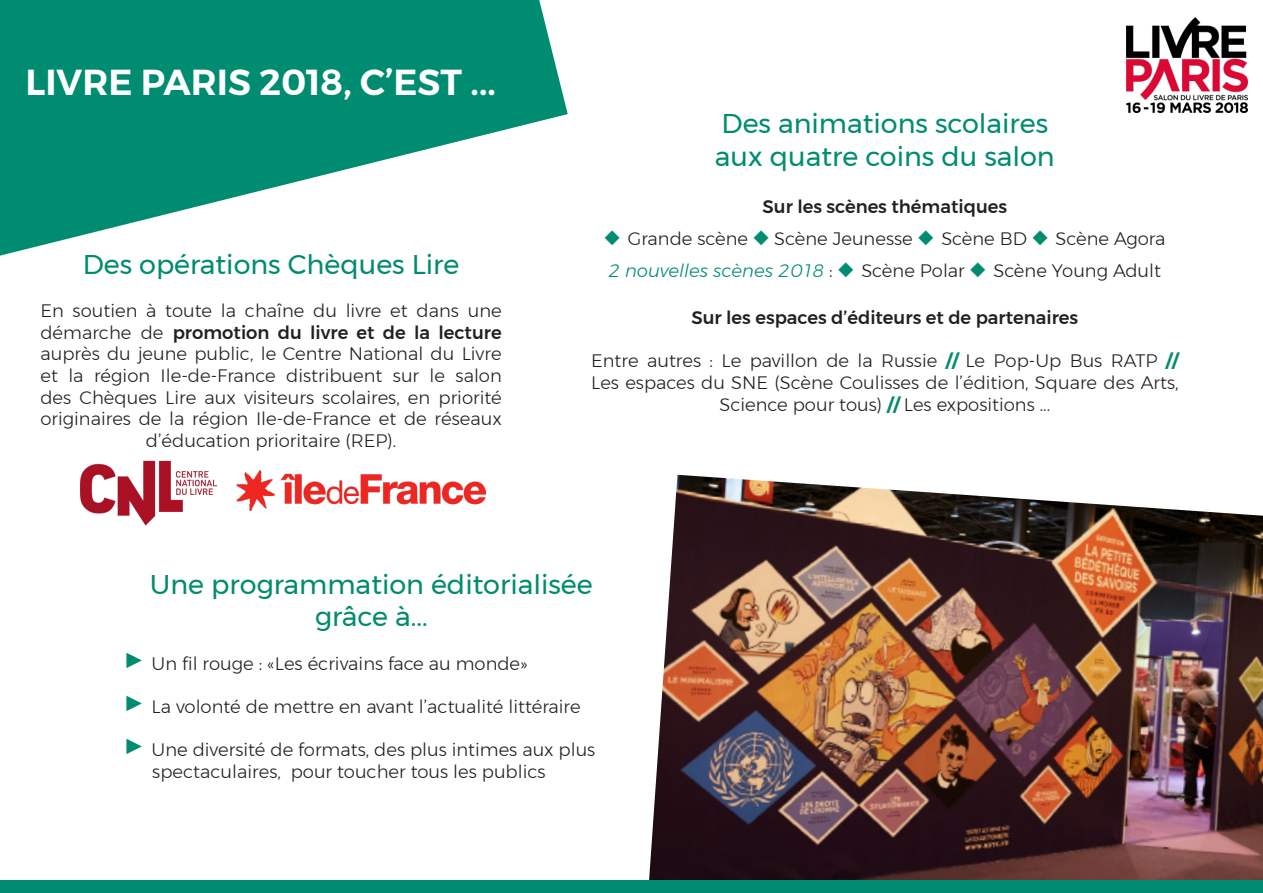
<style>
.page{position:relative;width:1263px;height:893px;background:#fff}
.page>*{position:absolute;margin:0;border:0;box-sizing:border-box;transform-origin:0 0}
.t1{font:600 36px "Montserrat";color:#fff}
.t2{font:27px "Montserrat";color:#008c70}
.t3{font:27px/32.4px "Montserrat";color:#008c6e;text-align:center}
.t4{font:300 18px/21.6px "Montserrat";color:#231f20;text-align:center}
.t5{font:500 18px "Montserrat";color:#231f20}
.s1{font-weight:500}
.s2{font-size:27px;color:#008c70}
.s3{font-style:italic;color:#008c70}
.s4{font-weight:700;color:#008c70}
.s5{font-size:36px;color:#008c70}
</style>
<div class="page">
<svg style="left:0;top:0;width:568px;height:256px;fill:#008c70"></svg>
<img style="left:1127px;top:17px;width:120px;height:96px">
<img style="left:649px;top:475px;width:614px;height:405px">
<div style="left:0;top:880px;width:1263px;height:13px;background:#008c70"></div>
<img style="left:80px;top:460px;width:172px;height:66px">
<img style="left:236px;top:470px;width:250px;height:40px">
<p class="t1" style="left:26px;top:53px;width:472px">LIVRE PARIS 2018, C’EST ...</p>
<p class="t2" style="left:83px;top:244px;width:378px">Des opérations Chèques Lire</p>
<p class="t4" style="left:40px;top:300px;width:463px">En soutien à toute la chaîne du livre et dans une démarche de <span class="s1">promotion du livre et de la lecture </span>auprès du jeune public, le Centre National du Livre et la région Ile-de-France distribuent sur le salon des Chèques Lire aux visiteurs scolaires, en priorité originaires de la région Ile-de-France et de réseaux d’éducation prioritaire (REP).</p>
<p class="t2" style="left:721px;top:103px;width:328px">Des animations scolaires</p>
<p class="t2" style="left:715px;top:136px;width:341px">aux quatre coins du salon</p>
<p class="t5" style="left:762px;top:192px;width:246px">Sur les scènes thématiques</p>
<p class="t4" style="left:604px;top:228px;width:563px"><span class="s2">◆</span> Grande scène <span class="s2">◆</span> Scène Jeunesse <span class="s2">◆</span> Scène BD <span class="s2">◆</span> Scène Agora</p>
<p class="t4" style="left:609px;top:260px;width:554px"><span class="s3">2 nouvelles scènes 2018</span> : <span class="s2">◆</span> Scène Polar <span class="s2">◆</span> Scène Young Adult</p>
<p class="t5" style="left:691px;top:304px;width:388px">Sur les espaces d’éditeurs et de partenaires</p>
<p class="t4" style="left:591px;top:350px;width:589px">Entre autres : Le pavillon de la Russie <span class="s4">//</span> Le Pop-Up Bus RATP <span class="s4">//<br></span>Les espaces du SNE (Scène Coulisses de l’édition, Square des Arts,<br>Science pour tous) <span class="s4">//</span> Les expositions ...</p>
<p class="t3" style="left:150px;top:568px;width:444px">Une programmation éditorialisée grâce à...</p>
<p class="t4" style="left:123px;top:652px;width:407px"><span class="s5">▶</span> Un fil rouge : «Les écrivains face au monde»</p>
<p class="t4" style="left:123px;top:695px;width:460px"><span class="s5">▶</span> La volonté de mettre en avant l’actualité littéraire</p>
<p class="t4" style="left:123px;top:738px;width:474px"><span class="s5">▶</span> Une diversité de formats, des plus intimes aux plus</p>
<p class="t4" style="left:152px;top:760px;width:395px">spectaculaires, pour toucher tous les publics</p>
</div>
